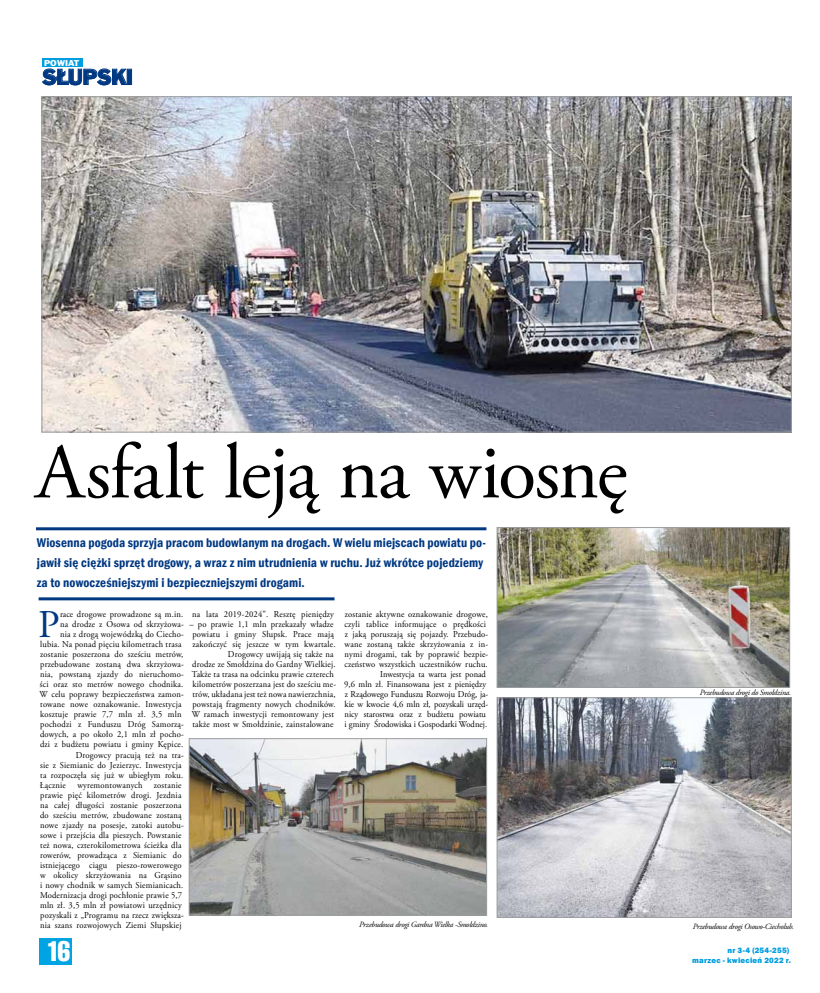
<style>
.page{position:relative;width:820px;height:993px;background:#fff}
.page>*{position:absolute;margin:0;border:0;box-sizing:border-box;transform-origin:0 0}
.t1{font:78px "Adobe Garamond Pro";letter-spacing:-.02em;color:#000}
.t2{font:39.2px "Adobe Garamond Pro";color:#003882}
.t3{font:27.5px "Swis 911 Cm EU";color:#fff}
.t4{font:20.1px "Frank Goth EU";letter-spacing:-.01em;color:#003882}
.t5{font:600 condensed 13px/20px "Franklin Gothic";letter-spacing:.01em;color:#003882}
.t6{font:9px/10px "Adobe Garamond Pro";letter-spacing:.02em;color:#000;text-align:right;scale:.95 1}
.t7{font:italic 8px "Adobe Garamond Pro";letter-spacing:-.03em;color:#000}
.t8{font:800 8px "Franklin Gothic";letter-spacing:.025em;color:#009ee0}
.t9{font:7.7px "Frank Goth EU";letter-spacing:.02em;color:#fff;scale:1.09 1}
</style>
<div class="page">
<div style="left:40px;top:937px;width:32px;height:27px;background:#00a4e2"></div>
<div style="left:42px;top:58px;width:40px;height:9px;background:#009ee0"></div>
<svg style="left:42px;top:69px;width:85px;height:16px"></svg>
<div style="left:127px;top:69px;width:5px;height:16px;border:1px solid #003882"></div>
<img style="left:44px;top:98px;width:745px;height:332px">
<img style="left:498px;top:699px;width:291px;height:216px">
<div style="left:496px;top:697px;width:295px;height:220px;border:1px solid #9c9e9f"></div>
<img style="left:191px;top:740px;width:293px;height:172px">
<div style="left:189px;top:738px;width:297px;height:176px;border:1px solid #9c9e9f"></div>
<hr style="left:39px;top:597px;width:295px;height:3px;background:#003882">
<hr style="left:36px;top:527px;width:450px;height:3px;background:#003882">
<img style="left:498px;top:529px;width:289px;height:156px">
<div style="left:496px;top:527px;width:293px;height:160px;border:1px solid #9c9e9f"></div>
<p class="t9" style="left:44px;top:58px;width:34px">POWIAT</p>
<h3 class="t4" style="left:42px;top:65px;width:92px">SŁUPSKI</h3>
<h1 class="t1" style="left:36px;top:425px;width:593px">Asfalt leją na wiosnę</h1>
<h3 class="t5" style="left:37px;top:532px;width:450px">Wiosenna pogoda sprzyja pracom budowlanym na drogach. W wielu miejscach powiatu po&shy;jawił się ciężki sprzęt drogowy, a wraz z nim utrudnienia w ruchu. Już wkrótce pojedziemy za to nowocześniejszymi i bezpieczniejszymi drogami.</h3>
<p class="t6" style="left:192px;top:609px;width:151px">na lata 2019-2024”. Resztę pieniędzy</p>
<p class="t6" style="left:189px;top:619px;width:156px">– po prawie 1,1 mln przekazały władze powiatu i gminy Słupsk. Prace mają zakończyć się jeszcze w tym kwartale.<br>Drogowcy uwijają się także na<br>drodze ze Smołdzina do Gardny Wielkiej.<br>Także ta trasa na odcinku prawie czterech kilometrów poszerzana jest do sześciu me&shy;trów, układana jest też nowa nawierzchnia, powstają fragmenty nowych chodników.<br>W ramach inwestycji remontowany jest także most w Smołdzinie, zainstalowane</p>
<p class="t6" style="left:344px;top:609px;width:153px">zostanie aktywne oznakowanie drogowe, czyli tablice informujące o prędkości z jaką poruszają się pojazdy. Przebudo&shy;wane zostaną także skrzyżowania z in&shy;nymi drogami, tak by poprawić bezpie&shy;czeństwo wszystkich uczestników ruchu.<br>Inwestycja ta warta jest ponad<br>9,6 mln zł. Finansowana jest z pieniędzy z Rządowego Funduszu Rozwoju Dróg, ja&shy;kie w kwocie 4,6 mln zł, pozyskali urzęd&shy;nicy starostwa oraz z budżetu powiatu i gminy Środowiska i Gospodarki Wodnej.</p>
<h2 class="t2" style="left:38px;top:601px;width:23px">P</h2>
<p class="t6" style="left:60px;top:609px;width:131px">race drogowe prowadzone są m.in.</p>
<p class="t6" style="left:60px;top:619px;width:132px">na drodze z Osowa od skrzyżowa-</p>
<p class="t6" style="left:60px;top:629px;width:132px">nia z drogą wojewódzką do Ciecho-</p>
<p class="t6" style="left:40px;top:639px;width:150px">lubia. Na ponad pięciu kilometrach trasa</p>
<p class="t6" style="left:40px;top:649px;width:152px">zostanie poszerzona do sześciu metrów,</p>
<p class="t6" style="left:40px;top:659px;width:153px">przebudowane zostaną dwa skrzyżowa-</p>
<p class="t6" style="left:40px;top:669px;width:153px">nia, powstaną zjazdy do nieruchomo-</p>
<p class="t6" style="left:40px;top:679px;width:152px">ści oraz sto metrów nowego chodnika.</p>
<p class="t6" style="left:39px;top:689px;width:153px">W celu poprawy bezpieczeństwa zamon-</p>
<p class="t6" style="left:40px;top:699px;width:150px">towane nowe oznakowanie. Inwestycja</p>
<p class="t6" style="left:40px;top:709px;width:150px">kosztuje prawie 7,7 mln zł. 3,5 mln</p>
<p class="t6" style="left:40px;top:719px;width:153px">pochodzi z Funduszu Dróg Samorzą-</p>
<p class="t6" style="left:40px;top:729px;width:153px">dowych, a po około 2,1 mln zł pocho-</p>
<p class="t6" style="left:40px;top:739px;width:152px">dzi z budżetu powiatu i gminy Kępice.</p>
<p class="t6" style="left:76px;top:749px;width:115px">Drogowcy pracują też na tra-</p>
<p class="t6" style="left:40px;top:759px;width:150px">sie z Siemianic do Jezierzyc. Inwestycja</p>
<p class="t6" style="left:40px;top:769px;width:152px">ta rozpoczęła się już w ubiegłym roku.</p>
<p class="t6" style="left:40px;top:779px;width:29px">Łącznie</p>
<p class="t6" style="left:77px;top:779px;width:70px">wyremontowanych</p>
<p class="t7" style="left:699px;top:687px;width:93px">Przebudowa drogi do Smołdzina.</p>
<p class="t6" style="left:40px;top:779px;width:153px;text-align:left;text-indent:114px">zostanie prawie pięć kilometrów drogi. Jezdnia na całej długości zostanie poszerzona do sześciu metrów, zbudowane zostaną nowe zjazdy na posesje, zatoki autobu&shy;sowe i przejścia dla pieszych. Powstanie też nowa, czterokilometrowa ścieżka dla rowerów, prowadząca z Siemianic do istniejącego ciągu pieszo-rowerowego w okolicy skrzyżowania na Grąsino i nowy chodnik w samych Siemianicach.<br>Modernizacja drogi pochłonie prawie 5,7 mln zł. 3,5 mln zł powiatowi urzędnicy pozyskali z „Programu na rzecz zwiększa&shy;nia szans rozwojowych Ziemi Słupskiej</p>
<p class="t7" style="left:359px;top:919px;width:130px">Przebudowa drogi Gardna Wielka -Smołdzino.</p>
<p class="t7" style="left:692px;top:920px;width:103px">Przebudowa drogi Osowo-Ciecholub.</p>
<h3 class="t3" style="left:47px;top:934px;width:25px">16</h3>
<p class="t8" style="left:727px;top:944px;width:63px">nr 3-4 (254-255)</p>
<p class="t8" style="left:692px;top:954px;width:100px">marzec - kwiecień 2022 r.</p>
</div>
